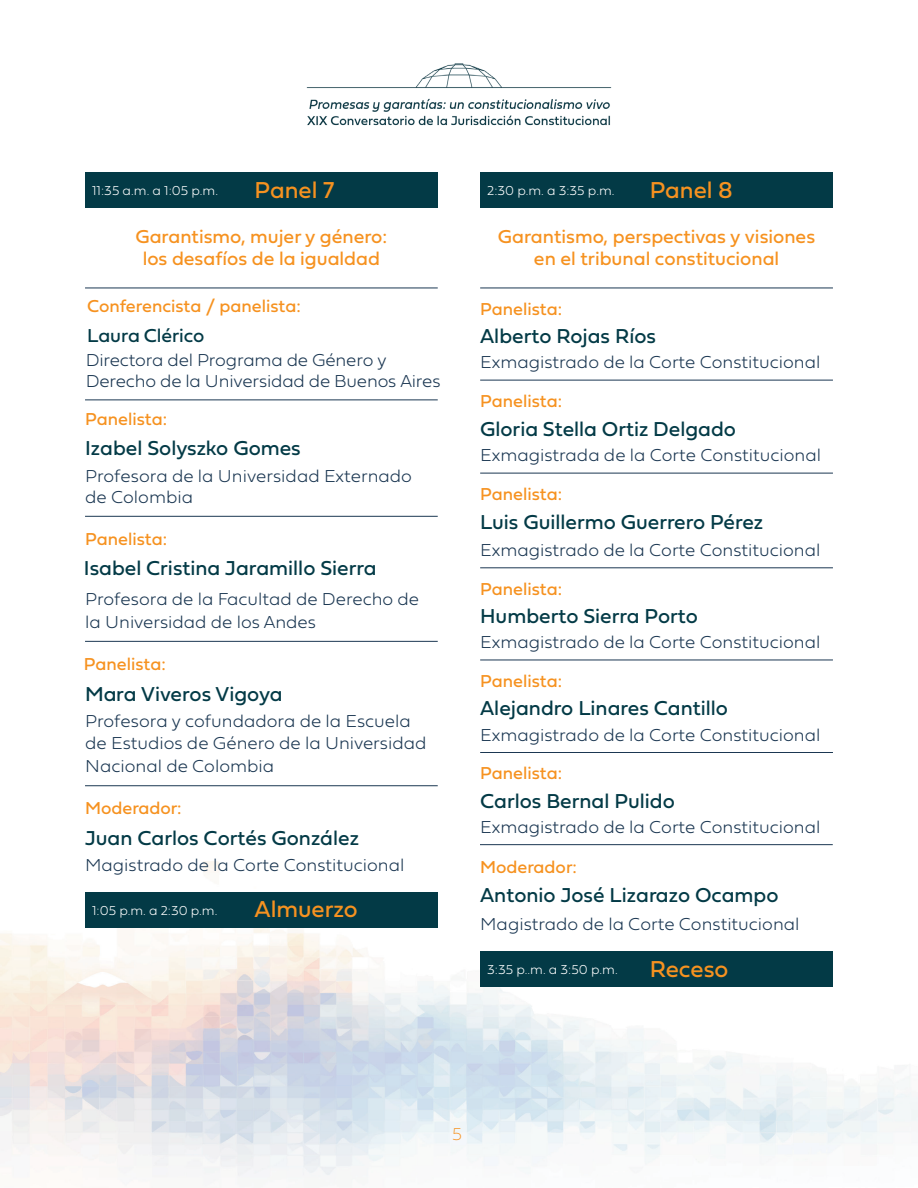
<style>
.page{position:relative;width:918px;height:1188px;background:#fff}
.page>*{position:absolute;margin:0;border:0;box-sizing:border-box;transform-origin:0 0}
.t1{font:24px "Fieldwork Geo Regular";color:#f69220}
.t2{font:21px "Fieldwork Geo Regular";color:#033a46}
.t3{font:19.5px/22.5px "Fieldwork Geo Regular";color:#f69220;text-align:center}
.t4{font:19.5px "Fieldwork Geo Regular";color:#033a46}
.t5{font:100 18px/22.5px "Fieldwork Geo";color:#1b3752}
.t6{font:18px "Fieldwork Geo Regular";color:#f69220}
.t7{font:18px "Fieldwork Geo Hair";color:#f69220}
.t8{font:100 13.5px "Fieldwork Geo";color:#fff}
</style>
<div class="page">
<img style="left:0;top:640px;width:918px;height:537px">
<img style="left:306px;top:63px;width:306px;height:63px">
<hr style="left:85px;top:400px;width:353px;height:1px;background:#1b3752">
<hr style="left:85px;top:288px;width:353px;height:1px;background:#1b3752">
<div style="left:85px;top:172px;width:353px;height:36px;background:#033a46"></div>
<hr style="left:480px;top:844px;width:353px;height:1px;background:#1b3752">
<hr style="left:480px;top:660px;width:353px;height:1px;background:#1b3752">
<hr style="left:480px;top:473px;width:353px;height:1px;background:#1b3752">
<hr style="left:480px;top:752px;width:353px;height:1px;background:#1b3752">
<hr style="left:480px;top:567px;width:353px;height:1px;background:#1b3752">
<hr style="left:480px;top:380px;width:353px;height:1px;background:#1b3752">
<hr style="left:480px;top:288px;width:353px;height:1px;background:#1b3752">
<div style="left:480px;top:172px;width:353px;height:36px;background:#033a46"></div>
<div style="left:480px;top:951px;width:353px;height:36px;background:#033a46"></div>
<hr style="left:85px;top:516px;width:353px;height:1px;background:#1b3752">
<hr style="left:85px;top:785px;width:353px;height:1px;background:#1b3752">
<hr style="left:85px;top:641px;width:353px;height:1px;background:#1b3752">
<div style="left:85px;top:892px;width:353px;height:36px;background:#033a46"></div>
<p class="t8" style="left:92px;top:179px;width:128px">11:35 a.m. a 1:05 p.m.</p>
<h1 class="t1" style="left:255px;top:171px;width:81px">Panel 7</h1>
<p class="t3" style="left:135px;top:224px;width:253px">Garantismo, mujer y género: los desafíos de la igualdad</p>
<p class="t6" style="left:87px;top:292px;width:215px">Conferencista / panelista:</p>
<p class="t5" style="left:86px;top:348px;width:356px;line-height:21.6px">Directora del Programa de Género y<br>Derecho de la Universidad de Buenos Aires</p>
<p class="t4" style="left:87px;top:320px;width:119px">Laura Clérico</p>
<p class="t6" style="left:85px;top:405px;width:83px">Panelista:</p>
<p class="t2" style="left:85px;top:432px;width:217px">Izabel Solyszko Gomes</p>
<p class="t5" style="left:85px;top:464px;width:328px;line-height:21px">Profesora de la Universidad Externado de Colombia</p>
<p class="t6" style="left:85px;top:525px;width:83px">Panelista:</p>
<p class="t2" style="left:84px;top:552px;width:294px">Isabel Cristina Jaramillo Sierra</p>
<p class="t5" style="left:85px;top:587px;width:336px">Profesora de la Facultad de Derecho de la Universidad de los Andes</p>
<p class="t6" style="left:84px;top:650px;width:83px">Panelista:</p>
<p class="t2" style="left:85px;top:677px;width:199px">Mara Viveros Vigoya</p>
<p class="t5" style="left:85px;top:709px;width:343px">Profesora y cofundadora de la Escuela de Estudios de Género de la Universidad<br>Nacional de Colombia</p>
<p class="t6" style="left:85px;top:794px;width:98px">Moderador:</p>
<p class="t2" style="left:85px;top:821px;width:275px">Juan Carlos Cortés González</p>
<p class="t5" style="left:85px;top:853px;width:321px">Magistrado de la Corte Constitucional</p>
<p class="t8" style="left:92px;top:900px;width:127px">1:05 p.m. a 2:30 p.m.</p>
<h1 class="t1" style="left:255px;top:890px;width:105px">Almuerzo</h1>
<p class="t8" style="left:487px;top:179px;width:129px">2:30 p.m. a 3:35 p.m.</p>
<h1 class="t1" style="left:650px;top:171px;width:85px">Panel 8</h1>
<p class="t3" style="left:498px;top:224px;width:319px">Garantismo, perspectivas y visiones en el tribunal constitucional</p>
<p class="t6" style="left:480px;top:295px;width:83px">Panelista:</p>
<p class="t2" style="left:480px;top:320px;width:177px">Alberto Rojas Ríos</p>
<p class="t5" style="left:480px;top:350px;width:342px">Exmagistrado de la Corte Constitucional</p>
<p class="t6" style="left:480px;top:387px;width:83px">Panelista:</p>
<p class="t2" style="left:480px;top:412px;width:257px">Gloria Stella Ortiz Delgado</p>
<p class="t5" style="left:480px;top:443px;width:342px">Exmagistrada de la Corte Constitucional</p>
<p class="t6" style="left:480px;top:480px;width:83px">Panelista:</p>
<p class="t2" style="left:480px;top:505px;width:285px">Luis Guillermo Guerrero Pérez</p>
<p class="t5" style="left:480px;top:538px;width:342px">Exmagistrado de la Corte Constitucional</p>
<p class="t6" style="left:480px;top:575px;width:83px">Panelista:</p>
<p class="t2" style="left:480px;top:600px;width:219px">Humberto Sierra Porto</p>
<p class="t5" style="left:480px;top:630px;width:342px">Exmagistrado de la Corte Constitucional</p>
<p class="t6" style="left:480px;top:667px;width:83px">Panelista:</p>
<p class="t2" style="left:480px;top:692px;width:249px">Alejandro Linares Cantillo</p>
<p class="t5" style="left:480px;top:722px;width:342px">Exmagistrado de la Corte Constitucional</p>
<p class="t6" style="left:480px;top:759px;width:83px">Panelista:</p>
<p class="t2" style="left:480px;top:785px;width:196px">Carlos Bernal Pulido</p>
<p class="t5" style="left:480px;top:814px;width:342px">Exmagistrado de la Corte Constitucional</p>
<p class="t6" style="left:480px;top:853px;width:98px">Moderador:</p>
<p class="t2" style="left:480px;top:878px;width:300px">Antonio José Lizarazo Ocampo</p>
<p class="t5" style="left:480px;top:912px;width:321px">Magistrado de la Corte Constitucional</p>
<p class="t8" style="left:487px;top:958px;width:132px">3:35 p..m. a 3:50 p.m.</p>
<h1 class="t1" style="left:650px;top:950px;width:80px">Receso</h1>
<p class="t7" style="left:452px;top:1120px;width:12px">5</p>
</div>
